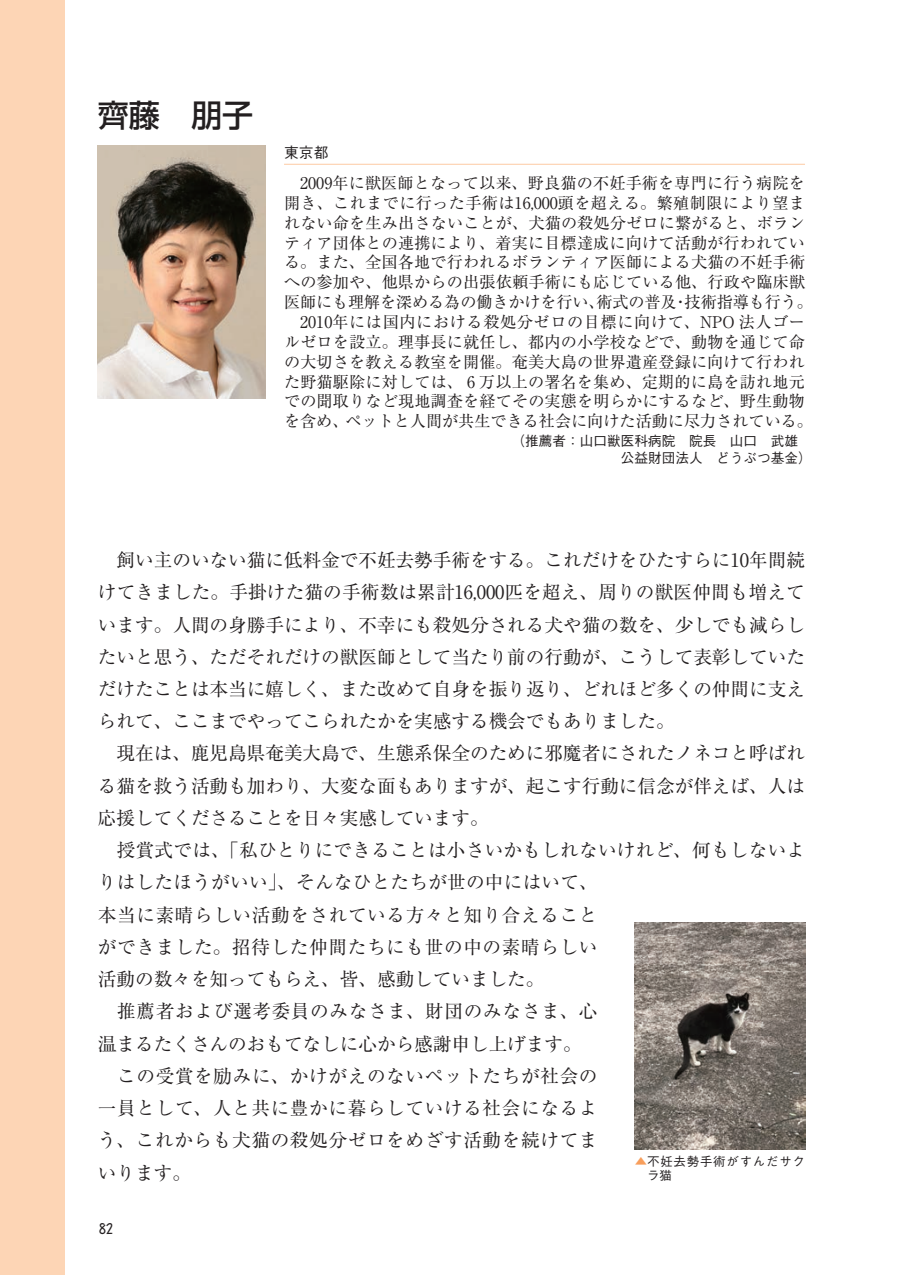
<style>
.page{position:relative;width:903px;height:1275px;background:#fff}
.page>*{position:absolute;margin:0;border:0;box-sizing:border-box;transform-origin:0 0}
.t1{font:500 30.97px "Shin Go Pr 6 N";color:#231f20}
.t2{font:18.55px/32.2px "Ryumin Pr 6 N";color:#231f20}
.t3{font:16.1px/19.8px "Ryumin Pr 6 N";letter-spacing:.01em;color:#231f20}
.t4{font:500 14.88px "Gothic BBB Pr 6 N";color:#231f20}
.t5{font:500 13.65px/17.3px "Gothic BBB Pr 6 N";color:#231f20}
.t6{font:500 13.65px "Taka Hand Std";color:#231f20}
.t7{font:500 12.42px/14.9px "Gothic BBB Pr 6 N";letter-spacing:.065em;color:#231f20}
.s1{font-family:"Gothic BBB Pro";color:#f89e5b}
</style>
<div class="page">
<div style="left:0;top:0;width:64px;height:1275px;background:#fdd5b5"></div>
<img style="left:98px;top:145px;width:167px;height:253px">
<hr style="left:284px;top:164px;width:521px;height:1px;background:#fdd5b5">
<img style="left:635px;top:923px;width:170px;height:227px">
<h1 class="t1" style="left:98px;top:89px;width:157px">齊藤　朋子</h1>
<p class="t4" style="left:284px;top:141px;width:46px">東京都</p>
<p class="t3" style="left:284px;top:172px;width:530px">　2009年に獣医師となって以来、野良猫の不妊手術を専門に行う病院を開き、これまでに行った手術は16,000頭を超える。繁殖制限により望まれない命を生み出さないことが、犬猫の殺処分ゼロに繋がると、ボランティア団体との連携により、着実に目標達成に向けて活動が行われている。また、全国各地で行われるボランティア医師による犬猫の不妊手術への参加や、他県からの出張依頼手術にも応じている他、行政や臨床獣医師にも理解を深める為の働きかけを行い、術式の普及・技術指導も行う。　2010年には国内における殺処分ゼロの目標に向けて、NPO 法人ゴールゼロを設立。理事長に就任し、都内の小学校などで、動物を通じて命の大切さを教える教室を開催。奄美大島の世界遺産登録に向けて行われた野猫駆除に対しては、 6 万以上の署名を集め、定期的に島を訪れ地元での聞取りなど現地調査を経てその実態を明らかにするなど、野生動物を含め、ペットと人間が共生できる社会に向けた活動に尽力されている。</p>
<p class="t5" style="left:621px;top:431px;width:192px;text-indent:-109px">（推薦者：山口獣医科病院　院長　山口　武雄公益財団法人　どうぶつ基金）</p>
<p class="t2" style="left:98px;top:543px;width:709px">　飼い主のいない猫に低料金で不妊去勢手術をする。これだけをひたすらに10年間続けてきました。手掛けた猫の手術数は累計16,000匹を超え、周りの獣医仲間も増えています。人間の身勝手により、不幸にも殺処分される犬や猫の数を、少しでも減らしたいと思う、ただそれだけの獣医師として当たり前の行動が、こうして表彰していただけたことは本当に嬉しく、また改めて自身を振り返り、どれほど多くの仲間に支えられて、ここまでやってこられたかを実感する機会でもありました。<br>　現在は、鹿児島県奄美大島で、生態系保全のために邪魔者にされたノネコと呼ばれる猫を救う活動も加わり、大変な面もありますが、起こす行動に信念が伴えば、人は応援してくださることを日々実感しています。<br>　授賞式では、「私ひとりにできることは小さいかもしれないけれど、何もしないよりはしたほうがいい」、そんなひとたちが世の中にはいて、<br>本当に素晴らしい活動をされている方々と知り合えること<br>ができました。招待した仲間たちにも世の中の素晴らしい<br>活動の数々を知ってもらえ、皆、感動していました。<br>　推薦者および選考委員のみなさま、財団のみなさま、心<br>温まるたくさんのおもてなしに心から感謝申し上げます。<br>　この受賞を励みに、かけがえのないペットたちが社会の<br>一員として、人と共に豊かに暮らしていける社会になるよ<br>う、これからも犬猫の殺処分ゼロをめざす活動を続けてま<br>いります。</p>
<p class="t7" style="left:647px;top:1153px;width:159px;text-indent:-12px"><span class="s1">▲</span>不妊去勢手術がすんだサクラ猫</p>
<p class="t6" style="left:99px;top:1219px;width:15px">82</p>
</div>
